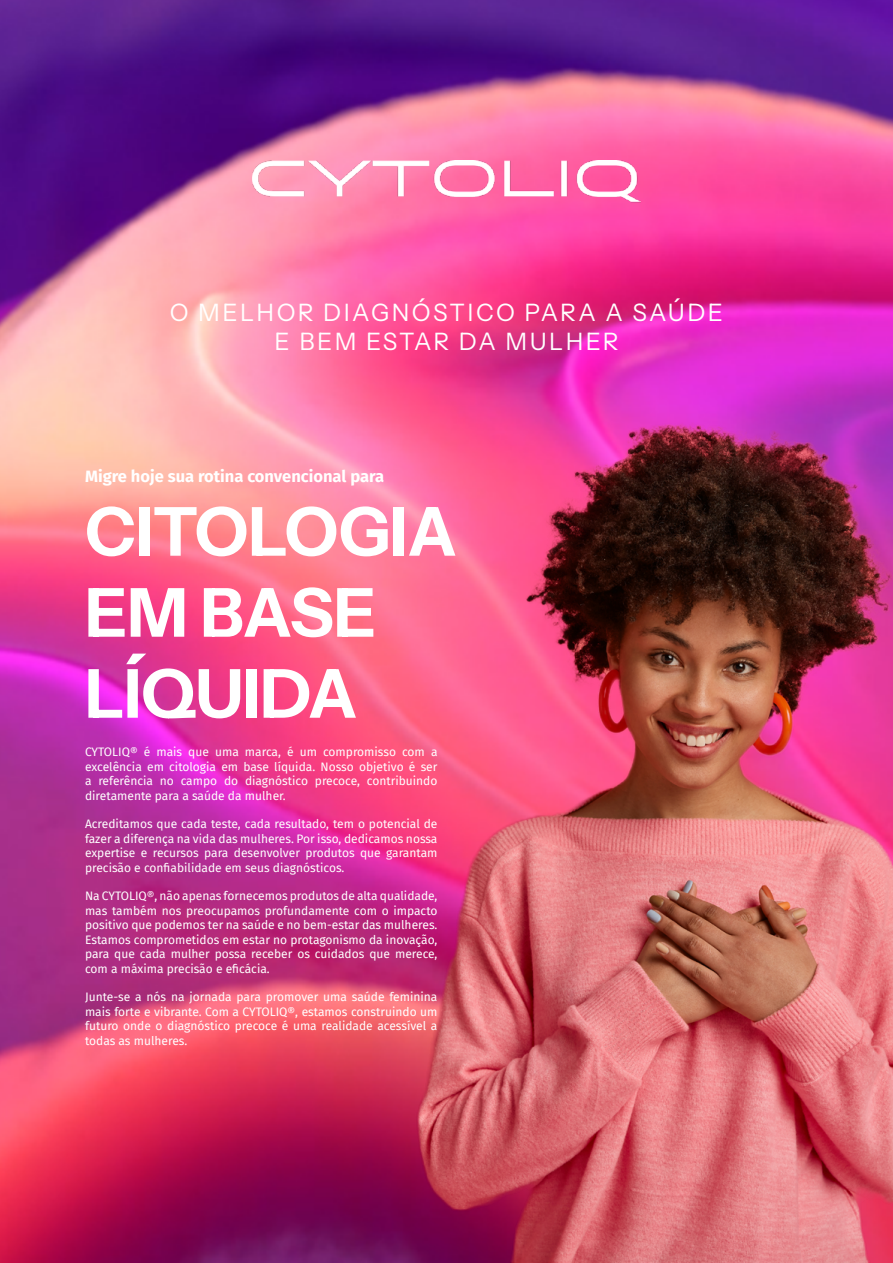
<style>
.page{position:relative;width:893px;height:1263px;background:#fff}
.page>*{position:absolute;margin:0;border:0;box-sizing:border-box;transform-origin:0 0}
.t1{font:700 67.5px/81px "Instrument Sans";color:#fff}
.t2{font:24px/28.8px "Instrument Sans";letter-spacing:.1em;color:#fff;text-align:center}
.t3{font:700 16.5px "Fira Sans";color:#fff}
.t4{font:12px/14.4px "Fira Sans";color:#fff;text-align:justify}
</style>
<div class="page">
<img style="left:0;top:0;width:893px;height:1263px">
<img style="left:252px;top:160px;width:389px;height:44px">
<img style="left:408px;top:380px;width:485px;height:883px">
<h2 class="t2" style="left:170px;top:299px;width:555px">O MELHOR DIAGNÓSTICO PARA A SAÚDE<br>E BEM ESTAR DA MULHER</h2>
<h3 class="t3" style="left:85px;top:463px;width:301px">Migre hoje sua rotina convencional para</h3>
<h1 class="t1" style="left:85px;top:494px;width:373px">CITOLOGIA<br>EM BASE<br>LÍQUIDA</h1>
<p class="t4" style="left:85px;top:745px;width:354px">CYTOLIQ® é mais que uma marca, é um compromisso com a excelência em citologia em base líquida. Nosso objetivo é ser a referência no campo do diagnóstico precoce, contribuindo diretamente para a saúde da mulher.</p>
<p class="t4" style="left:85px;top:817px;width:354px">Acreditamos que cada teste, cada resultado, tem o potencial de fazer a diferença na vida das mulheres. Por isso, dedicamos nossa expertise e recursos para desenvolver produtos que garantam precisão e confiabilidade em seus diagnósticos.</p>
<p class="t4" style="left:85px;top:889px;width:354px">Na CYTOLIQ®, não apenas fornecemos produtos de alta qualidade, mas também nos preocupamos profundamente com o impacto positivo que podemos ter na saúde e no bem-estar das mulheres.<br>Estamos comprometidos em estar no protagonismo da inovação, para que cada mulher possa receber os cuidados que merece, com a máxima precisão e eficácia.</p>
<p class="t4" style="left:85px;top:989px;width:354px">Junte-se a nós na jornada para promover uma saúde feminina mais forte e vibrante. Com a CYTOLIQ®, estamos construindo um futuro onde o diagnóstico precoce é uma realidade acessível a todas as mulheres.</p>
</div>
